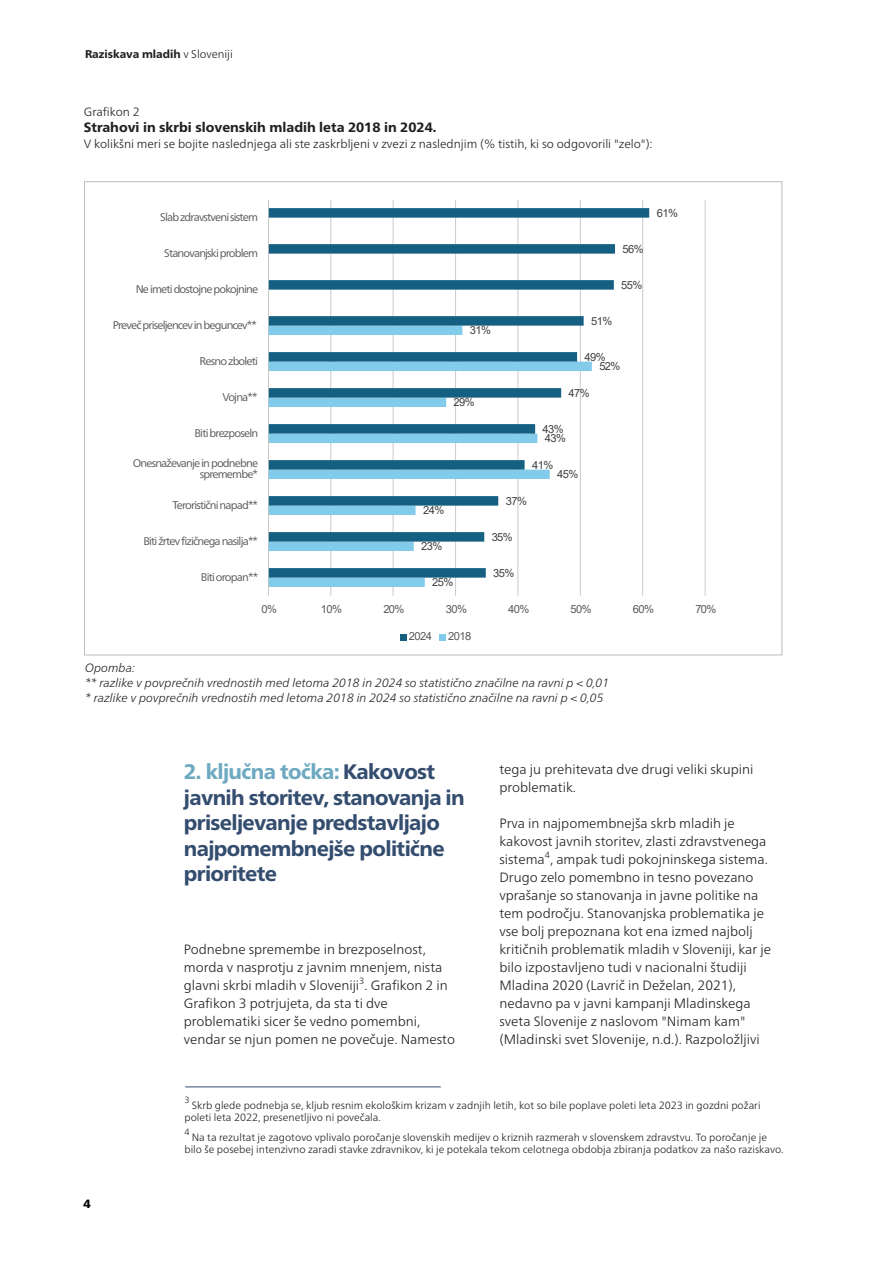
<style>
.page{position:relative;width:893px;height:1263px;background:#fff}
.page>*{position:absolute;margin:0;border:0;box-sizing:border-box;transform-origin:0 0}
.t1{font:800 21px/25.5px "Neue Frutiger World";letter-spacing:-.03em;color:#344d6f}
.t2{font:300 13.5px/18px "Neue Frutiger World";color:#231f20}
.t3{font:800 13.5px "Neue Frutiger World";color:#231f20}
.t4{font:italic 300 12px/15px "Neue Frutiger World";color:#231f20}
.t5{font:300 12px "Neue Frutiger World";color:#231f20}
.t6{font:900 12px "Neue Frutiger World";color:#000}
.t7{font:800 11.25px "Neue Frutiger World";color:#231f20}
.t8{font:11.1px/11.1px "Neue Frutiger World";letter-spacing:-.075em;color:#595959;text-align:right}
.t9{font:11.1px "Arial";letter-spacing:-.05em;color:#404040}
.t10{font:11.1px "Arial";letter-spacing:-.05em;color:#595959}
.t11{font:300 10.5px/12px "Neue Frutiger World";color:#231f20}
.t12{font:300 9px "Neue Frutiger World";color:#231f20}
.s1{font-weight:300}
.s2{color:#6da9c0}
</style>
<div class="page">
<hr style="left:330px;top:200px;width:1px;height:396px;background:#cacbcd">
<hr style="left:393px;top:200px;width:1px;height:396px;background:#cacbcd">
<hr style="left:455px;top:200px;width:1px;height:396px;background:#cacbcd">
<hr style="left:517px;top:200px;width:1px;height:396px;background:#cacbcd">
<hr style="left:580px;top:200px;width:1px;height:396px;background:#cacbcd">
<hr style="left:642px;top:200px;width:1px;height:396px;background:#cacbcd">
<hr style="left:705px;top:200px;width:1px;height:396px;background:#cacbcd">
<svg style="left:269px;top:578px;width:250px;height:9px;fill:#83cbeb"></svg>
<svg style="left:269px;top:208px;width:380px;height:370px"></svg>
<hr style="left:268px;top:200px;width:1px;height:396px;background:#bbbdc0">
<svg style="left:400px;top:634px;width:6px;height:6px"></svg>
<div style="left:439px;top:634px;width:7px;height:6px;background:#83cbeb"></div>
<hr style="left:185px;top:1087px;width:256px;height:1px;background:#344d6f">
<p class="t7" style="left:85px;top:50px;width:149px">Raziskava mladih <span class="s1">v Sloveniji</span></p>
<p class="t5" style="left:84px;top:107px;width:57px">Grafikon 2</p>
<p class="t3" style="left:84px;top:122px;width:354px">Strahovi in skrbi slovenskih mladih leta 2018 in 2024.</p>
<p class="t5" style="left:84px;top:139px;width:570px">V kolikšni meri se bojite naslednjega ali ste zaskrbljeni v zvezi z naslednjim (% tistih, ki so odgovorili "zelo"):</p>
<p class="t8" style="left:160px;top:212px;width:99px">Slab zdravstveni sistem</p>
<p class="t9" style="left:657px;top:208px;width:23px">61%</p>
<p class="t8" style="left:164px;top:248px;width:95px">Stanovanjski problem</p>
<p class="t9" style="left:622px;top:244px;width:23px">56%</p>
<p class="t8" style="left:136px;top:284px;width:124px">Ne imeti dostojne pokojnine</p>
<p class="t9" style="left:621px;top:280px;width:23px">55%</p>
<p class="t8" style="left:113px;top:320px;width:146px">Preveč priseljencev in beguncev**</p>
<p class="t9" style="left:470px;top:326px;width:23px">31%</p>
<p class="t9" style="left:591px;top:316px;width:23px">51%</p>
<p class="t8" style="left:200px;top:356px;width:60px">Resno zboleti</p>
<p class="t9" style="left:584px;top:352px;width:23px">49%</p>
<p class="t9" style="left:599px;top:362px;width:23px">52%</p>
<p class="t8" style="left:222px;top:392px;width:37px">Vojna**</p>
<p class="t9" style="left:454px;top:398px;width:23px">29%</p>
<p class="t9" style="left:569px;top:388px;width:23px">47%</p>
<p class="t8" style="left:194px;top:428px;width:65px">Biti brezposeln</p>
<p class="t9" style="left:543px;top:424px;width:23px">43%</p>
<p class="t9" style="left:545px;top:434px;width:23px">43%</p>
<p class="t8" style="left:133px;top:458px;width:127px">Onesnaževanje in podnebne spremembe*</p>
<p class="t9" style="left:532px;top:460px;width:23px">41%</p>
<p class="t9" style="left:557px;top:470px;width:23px">45%</p>
<p class="t8" style="left:172px;top:500px;width:87px">Teroristični napad**</p>
<p class="t9" style="left:423px;top:506px;width:23px">24%</p>
<p class="t9" style="left:506px;top:496px;width:23px">37%</p>
<p class="t8" style="left:143px;top:536px;width:116px">Biti žrtev fizičnega nasilja**</p>
<p class="t9" style="left:421px;top:542px;width:23px">23%</p>
<p class="t9" style="left:492px;top:532px;width:23px">35%</p>
<p class="t8" style="left:201px;top:572px;width:59px">Biti oropan**</p>
<p class="t9" style="left:432px;top:578px;width:23px">25%</p>
<p class="t9" style="left:493px;top:568px;width:23px">35%</p>
<p class="t10" style="left:261px;top:605px;width:17px">0%</p>
<p class="t10" style="left:321px;top:605px;width:23px">10%</p>
<p class="t10" style="left:383px;top:605px;width:23px">20%</p>
<p class="t10" style="left:446px;top:605px;width:23px">30%</p>
<p class="t10" style="left:508px;top:605px;width:23px">40%</p>
<p class="t10" style="left:570px;top:605px;width:23px">50%</p>
<p class="t10" style="left:633px;top:605px;width:23px">60%</p>
<p class="t10" style="left:695px;top:605px;width:23px">70%</p>
<p class="t10" style="left:409px;top:632px;width:25px">2024</p>
<p class="t10" style="left:448px;top:632px;width:25px">2018</p>
<p class="t4" style="left:85px;top:661px;width:526px">Opomba:<br>** razlike v povprečnih vrednostih med letoma 2018 in 2024 so statistično značilne na ravni p &lt; 0,01 * razlike v povprečnih vrednostih med letoma 2018 in 2024 so statistično značilne na ravni p &lt; 0,05</p>
<h1 class="t1" style="left:184px;top:761px;width:282px"><span class="s2">2. ključna točka:</span> Kakovost javnih storitev, stanovanja in priseljevanje predstavljajo najpomembnejše politične prioritete</h1>
<p class="t2" style="left:184px;top:941px;width:273px">Podnebne spremembe in brezposelnost, morda v nasprotju z javnim mnenjem, nista glavni skrbi mladih v Sloveniji<sup>3</sup>. Grafikon 2 in Grafikon 3 potrjujeta, da sta ti dve problematiki sicer še vedno pomembni, vendar se njun pomen ne povečuje. Namesto</p>
<p class="t2" style="left:499px;top:761px;width:255px">tega ju prehitevata dve drugi veliki skupini problematik.</p>
<p class="t2" style="left:499px;top:815px;width:273px">Prva in najpomembnejša skrb mladih je kakovost javnih storitev, zlasti zdravstvenega sistema<sup>4</sup>, ampak tudi pokojninskega sistema.<br>Drugo zelo pomembno in tesno povezano vprašanje so stanovanja in javne politike na tem področju. Stanovanjska problematika je vse bolj prepoznana kot ena izmed najbolj kritičnih problematik mladih v Sloveniji, kar je bilo izpostavljeno tudi v nacionalni študiji Mladina 2020 (Lavrič in Deželan, 2021), nedavno pa v javni kampanji Mladinskega sveta Slovenije z naslovom "Nimam kam" (Mladinski svet Slovenije, n.d.). Razpoložljivi</p>
<p class="t6" style="left:84px;top:1198px;width:9px">4</p>
<p class="t12" style="left:184px;top:1096px;width:7px">3</p>
<p class="t11" style="left:184px;top:1100px;width:578px;text-indent:7px">Skrb glede podnebja se, kljub resnim ekološkim krizam v zadnjih letih, kot so bile poplave poleti leta 2023 in gozdni požari poleti leta 2022, presenetljivo ni povečala.</p>
<p class="t12" style="left:184px;top:1128px;width:7px">4</p>
<p class="t11" style="left:184px;top:1132px;width:601px;text-indent:7px">Na ta rezultat je zagotovo vplivalo poročanje slovenskih medijev o kriznih razmerah v slovenskem zdravstvu. To poročanje je bilo še posebej intenzivno zaradi stavke zdravnikov, ki je potekala tekom celotnega obdobja zbiranja podatkov za našo raziskavo.</p>
</div>
